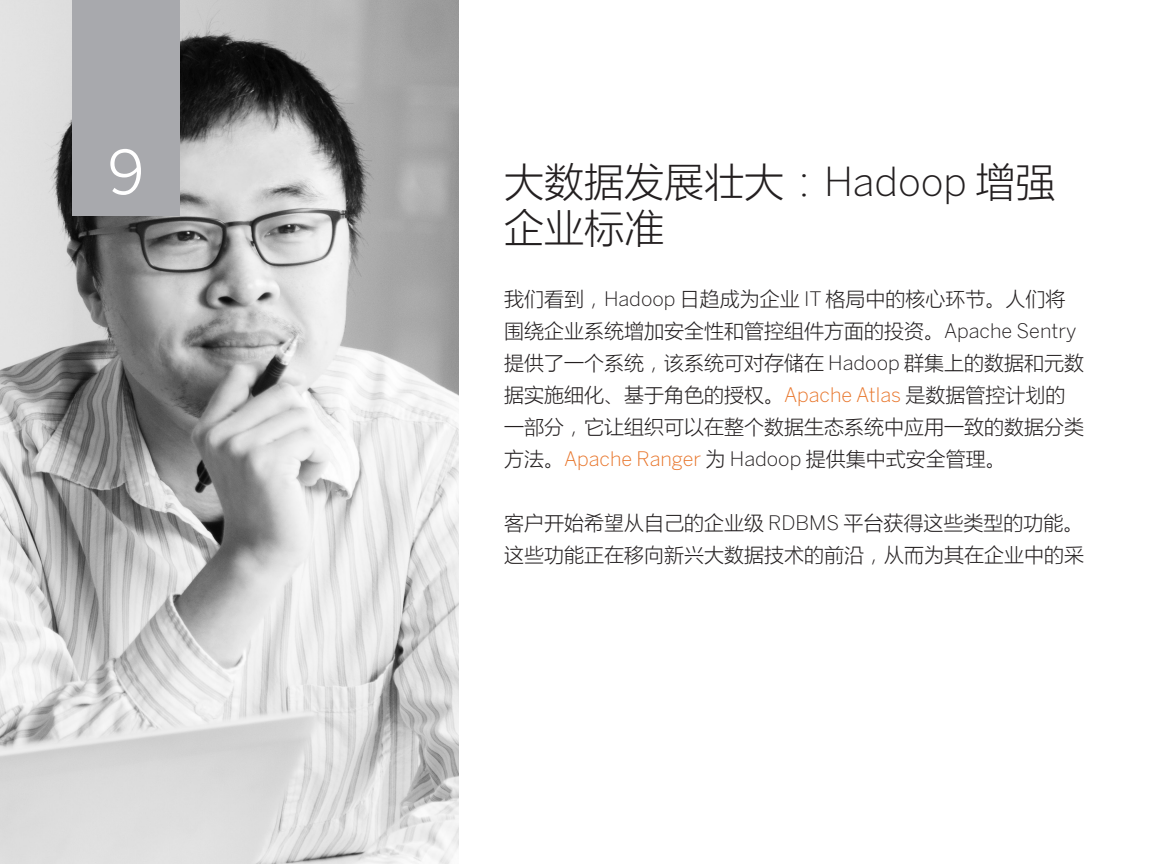
<style>
.page{position:relative;width:1152px;height:864px;background:#fff}
.page>*{position:absolute;margin:0;border:0;box-sizing:border-box;transform-origin:0 0}
.t1{font:60px "Benton Sans";color:#fff}
.t2{font:300 40px/46px "Microsoft Ya Hei";color:#231f20}
.t3{font:300 20px/32px "Microsoft Ya Hei";color:#231f20}
.s1{font-family:"Benton Sans"}
.s2{font-family:"Benton Sans";color:#e8762c}
</style>
<div class="page">
<img style="left:0;top:0;width:459px;height:864px">
<div style="left:72px;top:0;width:108px;height:216px;background:#a8a9ad"></div>
<p class="t1" style="left:108px;top:137px;width:38px">9</p>
<p class="t2" style="left:504px;top:158px;width:553px">大数据发展壮大：<span class="s1">Hadoop</span> 增强企业标准</p>
<p class="t3" style="left:504px;top:283px;width:582px">我们看到，<span class="s1">Hadoop</span> 日趋成为企业 <span class="s1">IT</span> 格局中的核心环节。人们将围绕企业系统增加安全性和管控组件方面的投资。<span class="s1">Apache Sentry</span>提供了一个系统，该系统可对存储在 <span class="s1">Hadoop</span> 群集上的数据和元数据实施细化、基于角色的授权。<span class="s2">Apache Atlas</span> 是数据管控计划的一部分，它让组织可以在整个数据生态系统中应用一致的数据分类方法。<span class="s2">Apache Ranger</span> 为 <span class="s1">Hadoop</span> 提供集中式安全管理。</p>
<p class="t3" style="left:504px;top:507px;width:581px">客户开始希望从自己的企业级 <span class="s1">RDBMS</span> 平台获得这些类型的功能。这些功能正在移向新兴大数据技术的前沿，从而为其在企业中的采</p>
</div>
